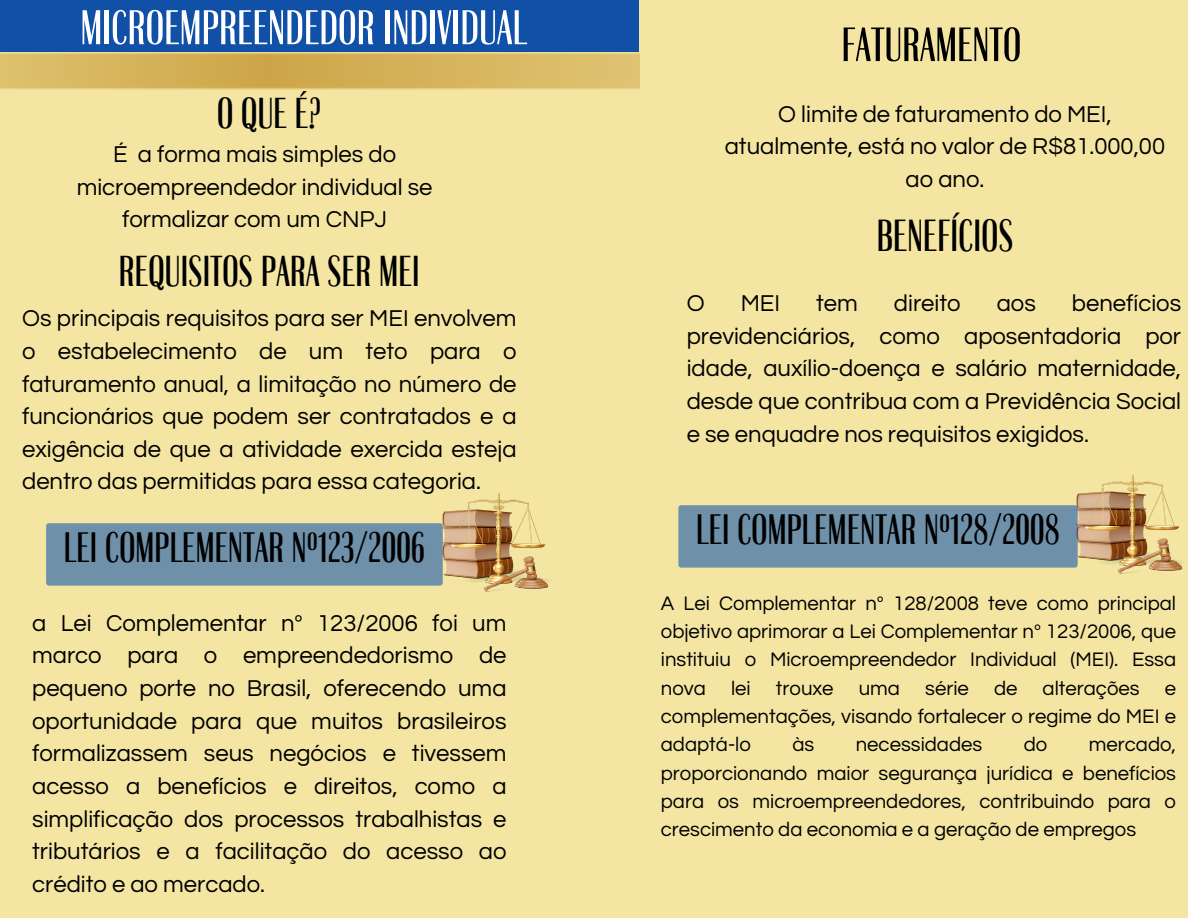
<style>
.page{position:relative;width:1188px;height:918px;background:#f4e6a2}
.page>*{position:absolute;margin:0;border:0;box-sizing:border-box;transform-origin:0 0}
.t1{font:500 51px "Britannic Com D";letter-spacing:.02em;color:#fff}
.t2{font:500 50.4px "Britannic Com D";letter-spacing:.02em;color:#000001}
.t3{font:500 46.8px "Britannic Com D";letter-spacing:.02em;color:#000001}
.t4{font:500 45px "Britannic Com D";letter-spacing:.02em;color:#000001}
.t5{font:500 44.25px "Britannic Com D";letter-spacing:.02em;color:#000001}
.t6{font:23.85px/32.7px "Questrial";color:#000001;text-align:justify}
.t7{font:20.4px/28.3px "Questrial";color:#000001;text-align:justify}
</style>
<div class="page">
<div style="left:0;top:0;width:639px;height:52px;background:#1050a6"></div>
<img style="left:442px;top:492px;width:107px;height:100px">
<div style="left:46px;top:523px;width:397px;height:63px;background:#6e90a8"></div>
<img style="left:1076px;top:474px;width:107px;height:100px">
<div style="left:678px;top:505px;width:400px;height:63px;background:#6e90a8"></div>
<p class="t1" style="left:81px;top:10px;width:447px">MICROEMPREENDEDOR INDIVIDUAL</p>
<h4 class="t4" style="left:217px;top:98px;width:105px">O QUE É?</h4>
<h2 class="t6" style="left:77px;top:138px;width:357px;text-align:center">É a forma mais simples do microempreendedor individual se formalizar com um CNPJ</h2>
<p class="t4" style="left:119px;top:256px;width:302px">REQUISITOS PARA SER MEI</p>
<h3 class="t6" style="left:22px;top:303px;width:496px">Os principais requisitos para ser MEI envolvem o estabelecimento de um teto para o faturamento anual, a limitação no número de funcionários que podem ser contratados e a exigência de que a atividade exercida esteja dentro das permitidas para essa categoria.</h3>
<h3 class="t5" style="left:64px;top:532px;width:362px">LEI COMPLEMENTAR Nº123/2006</h3>
<h4 class="t6" style="left:32px;top:607px;width:476px">a Lei Complementar nº 123/2006 foi um marco para o empreendedorismo de pequeno porte no Brasil, oferecendo uma oportunidade para que muitos brasileiros formalizassem seus negócios e tivessem acesso a benefícios e direitos, como a simplificação dos processos trabalhistas e tributários e a facilitação do acesso ao crédito e ao mercado.</h4>
<h4 class="t2" style="left:842px;top:27px;width:180px">FATURAMENTO</h4>
<h3 class="t6" style="left:725px;top:98px;width:442px;text-align:center">O limite de faturamento do MEI, atualmente, está no valor de R$81.000,00 ao ano.</h3>
<p class="t3" style="left:877px;top:220px;width:137px">BENEFÍCIOS</p>
<p class="t6" style="left:687px;top:287px;width:496px;text-indent:385px">benefícios previdenciários, como aposentadoria por idade, auxílio-doença e salário maternidade, desde que contribua com a Previdência Social e se enquadre nos requisitos exigidos.</p>
<p class="t6" style="left:687px;top:287px;width:19px">O</p>
<p class="t6" style="left:741px;top:287px;width:41px">MEI</p>
<p class="t6" style="left:816px;top:287px;width:43px">tem</p>
<p class="t6" style="left:894px;top:287px;width:68px">direito</p>
<p class="t6" style="left:997px;top:287px;width:41px">aos</p>
<h3 class="t5" style="left:697px;top:514px;width:365px">LEI COMPLEMENTAR Nº128/2008</h3>
<h2 class="t7" style="left:661px;top:590px;width:517px">A Lei Complementar nº 128/2008 teve como principal objetivo aprimorar a Lei Complementar nº 123/2006, que instituiu o Microempreendedor Individual (MEI). Essa nova lei trouxe uma série de alterações e complementações, visando fortalecer o regime do MEI e adaptá-lo</h2>
<h2 class="t7" style="left:661px;top:731px;width:517px;text-indent:428px">mercado, proporcionando maior segurança jurídica e benefícios para os microempreendedores, contribuindo para o crescimento da economia e a geração de empregos</h2>
<h2 class="t7" style="left:792px;top:731px;width:23px">às</h2>
<h2 class="t7" style="left:856px;top:731px;width:128px">necessidades</h2>
<h2 class="t7" style="left:1024px;top:731px;width:25px">do</h2>
</div>
